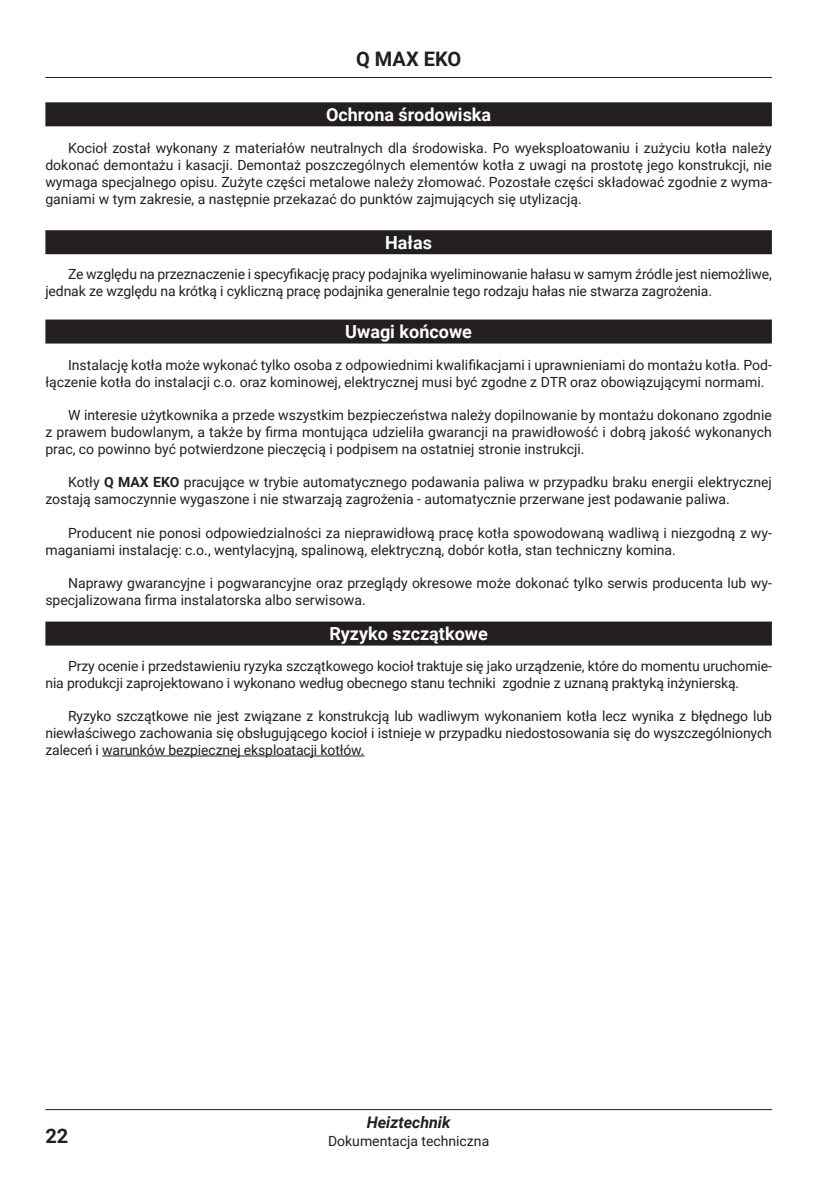
<style>
.page{position:relative;width:840px;height:1191px;background:#fff}
.page>*{position:absolute;margin:0;border:0;box-sizing:border-box;transform-origin:0 0}
.t1{font:700 20px "Roboto";color:#231f20}
.t2{font:700 18px "Roboto";color:#fff}
.t3{font:italic 700 16px "Roboto";color:#231f20}
.t4{font:14px/16.8px "Roboto";color:#231f20}
.s1{font-weight:700}
</style>
<div class="page">
<hr style="left:45px;top:1109px;width:726px;height:1px;background:#231f20">
<hr style="left:45px;top:77px;width:726px;height:1px;background:#231f20">
<div style="left:45px;top:102px;width:726px;height:24px;background:#231f20"></div>
<div style="left:45px;top:230px;width:726px;height:24px;background:#231f20"></div>
<div style="left:45px;top:319px;width:726px;height:24px;background:#231f20"></div>
<div style="left:45px;top:621px;width:726px;height:24px;background:#231f20"></div>
<hr style="left:102px;top:755px;width:262px;height:1px;background:#231f20">
<h1 class="t1" style="left:356px;top:45px;width:107px">Q MAX EKO</h1>
<p class="t2" style="left:326px;top:102px;width:167px">Ochrona środowiska</p>
<p class="t4" style="left:45px;top:139px;width:727px;text-align:justify;text-indent:23px">Kocioł został wykonany z materiałów neutralnych dla środowiska. Po wyeksploatowaniu i zużyciu kotła należy dokonać demontażu i kasacji. Demontaż poszczególnych elementów kotła z uwagi na prostotę jego konstrukcji, nie wymaga specjalnego opisu. Zużyte części metalowe należy złomować. Pozostałe części składować zgodnie z wyma&shy;ganiami w tym zakresie, a następnie przekazać do punktów zajmujących się utylizacją.</p>
<p class="t2" style="left:385px;top:229px;width:48px">Hałas</p>
<p class="t4" style="left:45px;top:265px;width:727px;text-indent:23px">Ze względu na przeznaczenie i specyfikację pracy podajnika wyeliminowanie hałasu w samym źródle jest niemożliwe, jednak ze względu na krótką i cykliczną pracę podajnika generalnie tego rodzaju hałas nie stwarza zagrożenia.</p>
<p class="t2" style="left:345px;top:319px;width:128px">Uwagi końcowe</p>
<p class="t4" style="left:45px;top:356px;width:727px;text-indent:23px">Instalację kotła może wykonać tylko osoba z odpowiednimi kwalifikacjami i uprawnieniami do montażu kotła. Pod&shy;łączenie kotła do instalacji c.o. oraz kominowej, elektrycznej musi być zgodne z DTR oraz obowiązującymi normami.</p>
<p class="t4" style="left:45px;top:406px;width:727px;text-align:justify;text-indent:23px">W interesie użytkownika a przede wszystkim bezpieczeństwa należy dopilnowanie by montażu dokonano zgodnie z prawem budowlanym, a także by firma montująca udzieliła gwarancji na prawidłowość i dobrą jakość wykonanych prac, co powinno być potwierdzone pieczęcią i podpisem na ostatniej stronie instrukcji.</p>
<p class="t4" style="left:45px;top:473px;width:727px;text-indent:23px">Kotły <span class="s1">Q MAX EKO</span> pracujące w trybie automatycznego podawania paliwa w przypadku braku energii elektrycznej zostają samoczynnie wygaszone i nie stwarzają zagrożenia - automatycznie przerwane jest podawanie paliwa.</p>
<p class="t4" style="left:45px;top:524px;width:727px;text-indent:23px">Producent nie ponosi odpowiedzialności za nieprawidłową pracę kotła spowodowaną wadliwą i niezgodną z wy&shy;maganiami instalację: c.o., wentylacyjną, spalinową, elektryczną, dobór kotła, stan techniczny komina.</p>
<p class="t4" style="left:45px;top:574px;width:727px;text-indent:23px">Naprawy gwarancyjne i pogwarancyjne oraz przeglądy okresowe może dokonać tylko serwis producenta lub wy&shy;specjalizowana firma instalatorska albo serwisowa.</p>
<p class="t2" style="left:329px;top:621px;width:160px">Ryzyko szczątkowe</p>
<p class="t4" style="left:45px;top:657px;width:727px;text-indent:23px">Przy ocenie i przedstawieniu ryzyka szczątkowego kocioł traktuje się jako urządzenie, które do momentu uruchomie&shy;nia produkcji zaprojektowano i wykonano według obecnego stanu techniki zgodnie z uznaną praktyką inżynierską.</p>
<p class="t4" style="left:45px;top:707px;width:727px;text-align:justify;text-indent:23px">Ryzyko szczątkowe nie jest związane z konstrukcją lub wadliwym wykonaniem kotła lecz wynika z błędnego lub niewłaściwego zachowania się obsługującego kocioł i istnieje w przypadku niedostosowania się do wyszczególnionych zaleceń i warunków bezpiecznej eksploatacji kotłów.</p>
<h1 class="t1" style="left:45px;top:1121px;width:24px">22</h1>
<p class="t3" style="left:366px;top:1111px;width:85px">Heiztechnik</p>
<p class="t4" style="left:328px;top:1132px;width:163px">Dokumentacja techniczna</p>
</div>
